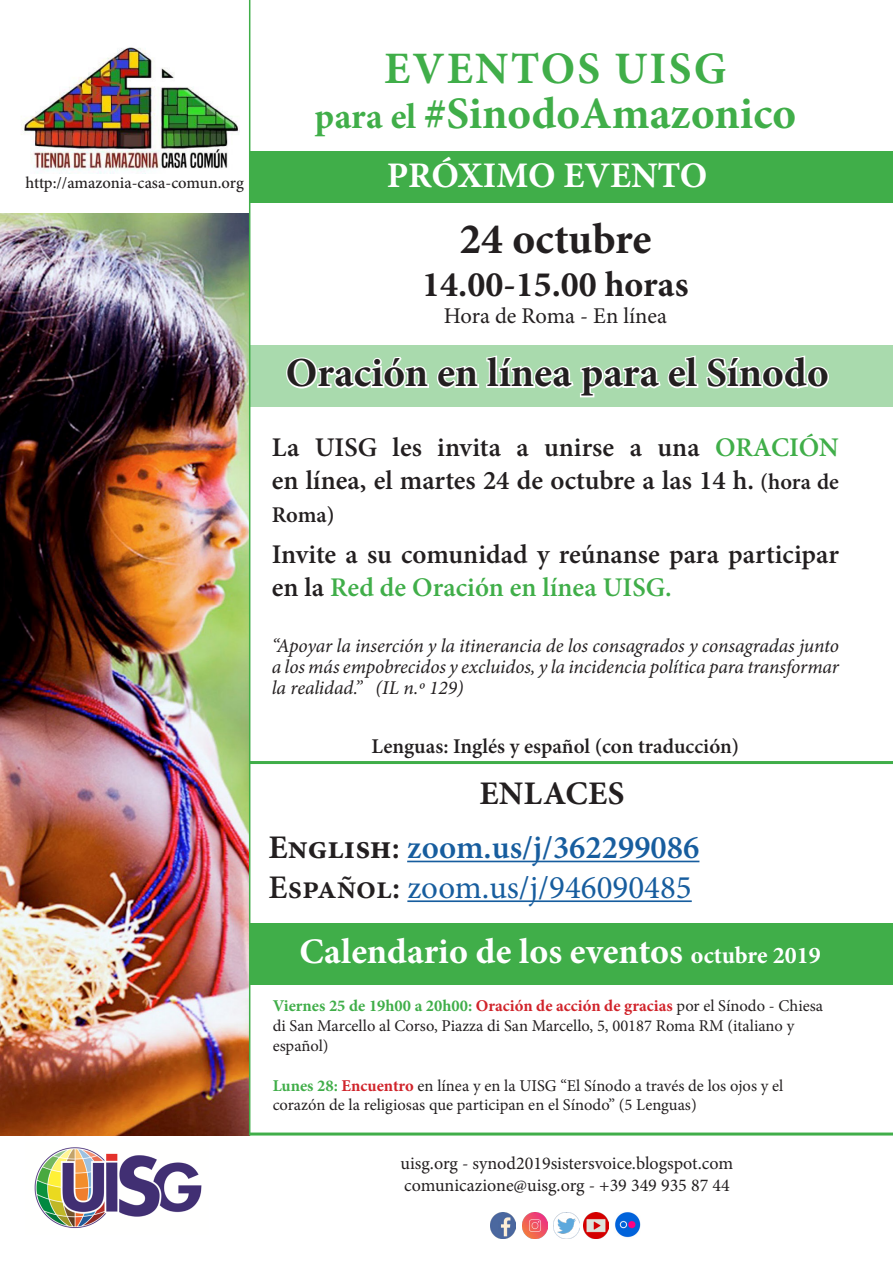
<style>
.page{position:relative;width:893px;height:1263px;background:#fff}
.page>*{position:absolute;margin:0;border:0;box-sizing:border-box;transform-origin:0 0}
.t1{font:700 45px "Minion Pro";letter-spacing:.01em;color:#40ae49}
.t2{font:700 45px "Minion Pro";letter-spacing:.05em;color:#40ae49}
.t3{font:700 43.5px "Minion Pro";letter-spacing:-.005em;color:#231f20}
.t4{font:700 41.25px "Minion Pro";color:#231f20}
.t5{font:700 36px "Minion Pro";color:#fff}
.t6{font:700 36px "Minion Pro";color:#231f20}
.t7{font:600 33px "Minion Pro";color:#175d9e}
.t8{font:33px "Minion Pro";color:#175d9e}
.t9{font:700 33px "Minion Pro";letter-spacing:.01em;color:#231f20}
.t10{font:600 27px/33px "Minion Pro";color:#231f20}
.t11{font:22.5px "Minion Pro";color:#231f20}
.t12{font:600 22.5px "Minion Pro";color:#231f20}
.t13{font:600 21px "Minion Pro";color:#231f20}
.t14{font:italic 19.5px/21px "Minion Pro";letter-spacing:-.005em;color:#231f20;text-align:justify}
.t15{font:18px "Minion Pro";color:#231f20}
.t16{font:16.5px/19.8px "Minion Pro";color:#231f20}
.t17{font:500 16.5px "Minion Pro";letter-spacing:-.005em;color:#231f20}
.s1{font-size:36px}
.s2{color:#40ae49}
.s3{font-size:22.5px}
.s4{font-weight:700;color:#231f20}
.s5{color:#231f20}
.s6{font-weight:600;color:#231f20}
.s7{font-size:24px}
.s8{font-weight:700;color:#40ae49}
.s9{font-weight:700;color:#d1232a}
.s10{font-weight:700;color:#d0232a}
</style>
<div class="page">
<div style="left:250px;top:345px;width:643px;height:61px;background:#a9daad"></div>
<img style="left:21px;top:47px;width:218px;height:127px">
<div style="left:250px;top:152px;width:643px;height:51px;background:#40ae49"></div>
<hr style="left:250px;top:1132px;width:643px;height:3px;background:#40ae49">
<div style="left:249px;top:923px;width:644px;height:62px;background:#40ae49"></div>
<img style="left:0;top:213px;width:249px;height:922px">
<hr style="left:249px;top:0;width:1px;height:1135px;background:#40ae49">
<hr style="left:250px;top:761px;width:643px;height:3px;background:#40ae49">
<svg style="left:286px;top:355px;width:543px;height:43px"></svg>
<img style="left:34px;top:1147px;width:168px;height:81px">
<img style="left:490px;top:1213px;width:26px;height:25px">
<img style="left:522px;top:1213px;width:26px;height:25px">
<img style="left:554px;top:1213px;width:25px;height:25px">
<img style="left:583px;top:1212px;width:58px;height:26px">
<hr style="left:407px;top:861px;width:292px;height:1px;background:#175d9e">
<hr style="left:407px;top:900px;width:285px;height:2px;background:#175d9e">
<p class="t17" style="left:26px;top:172px;width:220px">http://amazonia-casa-comun.org</p>
<p class="t2" style="left:384px;top:37px;width:344px">EVENTOS UISG</p>
<p class="t1" style="left:315px;top:82px;width:483px"><span class="s1">para el</span> #SinodoAmazonico</p>
<p class="t5" style="left:387px;top:150px;width:322px">PRÓXIMO EVENTO</p>
<p class="t3" style="left:459px;top:208px;width:193px">24 octubre</p>
<p class="t6" style="left:422px;top:259px;width:268px">14.00-15.00 horas</p>
<p class="t11" style="left:444px;top:300px;width:225px">Hora de Roma - En línea</p>
<p class="t4" style="left:286px;top:344px;width:544px">Oración en línea para el Sínodo</p>
<p class="t10" style="left:272px;top:430px;width:569px">La UISG les invita a unirse a una <span class="s2">ORACIÓN </span>en línea, el martes 24 de octubre a las 14 h. <span class="s3">(hora de</span></p>
<p class="t12" style="left:272px;top:499px;width:64px">Roma)</p>
<p class="t10" style="left:272px;top:538px;width:569px">Invite a su comunidad y reúnanse para participar en la <span class="s2">Red de Oración en línea UISG.</span></p>
<p class="t14" style="left:272px;top:635px;width:569px">“Apoyar la inserción y la itinerancia de los consagrados y consagradas junto a los más empobrecidos y excluidos, y la incidencia política para transformar la realidad.” (IL n.º 129)</p>
<p class="t13" style="left:372px;top:732px;width:369px">Lenguas: Inglés y español (con traducción)</p>
<p class="t9" style="left:479px;top:770px;width:146px">ENLACES</p>
<p class="t7" style="left:268px;top:825px;width:433px"><span class="s4">English</span><span class="s5">:</span> zoom.us/j/362299086</p>
<p class="t8" style="left:268px;top:865px;width:425px"><span class="s6">Español:</span> zoom.us/j/946090485</p>
<p class="t5" style="left:299px;top:926px;width:523px">Calendario de los eventos <span class="s7">octubre 2019</span></p>
<p class="t16" style="left:273px;top:996px;width:552px"><span class="s8">Viernes 25 de 19h00 a 20h00:</span> <span class="s9">Oración de acción de gracias</span> por el Sínodo - Chiesa di San Marcello al Corso, Piazza di San Marcello, 5, 00187 Roma RM (italiano y español)</p>
<p class="t16" style="left:273px;top:1075px;width:512px"><span class="s8">Lunes 28:</span> <span class="s10">Encuentro</span> en línea y en la UISG “El Sínodo a través de los ojos y el corazón de la religiosas que participan en el Sínodo” (5 Lenguas)</p>
<p class="t15" style="left:401px;top:1151px;width:334px">uisg.org - synod2019sistersvoice.blogspot.com</p>
<p class="t15" style="left:404px;top:1173px;width:327px">comunicazione@uisg.org - +39 349 935 87 44</p>
</div>
